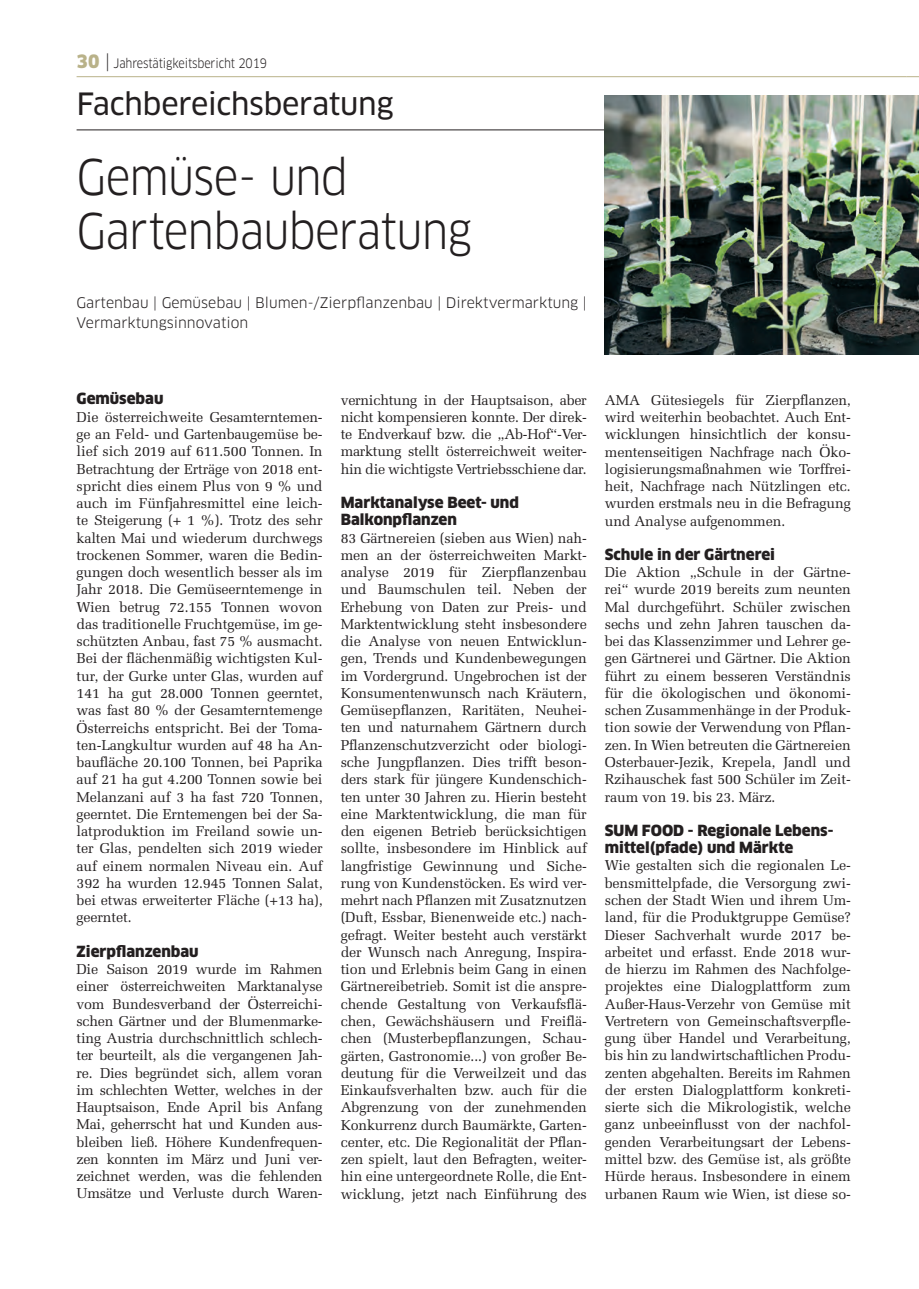
<style>
.page{position:relative;width:919px;height:1289px;background:#fff}
.page>*{position:absolute;margin:0;border:0;box-sizing:border-box;transform-origin:0 0}
.t1{font:48px/54px "Clan OT";letter-spacing:-.025em;color:#231f20;scale:.9 1}
.t2{font:30px "Clan OT News";letter-spacing:-.015em;color:#231f20}
.t3{font:900 15px/17.2px "Clan OT";color:#231f20}
.t4{font:14.25px/17.2px "Melior LT Std";letter-spacing:-.01em;color:#231f20;text-align:justify}
.t5{font:14.25px/19.5px "Clan OT";color:#231f20}
.t6{font:12.75px "Clan OT";letter-spacing:-.01em;color:#231f20;scale:.87 1}
.s1{font-weight:900;font-size:18px;color:#b9b289}
.s2{font-size:18px}
</style>
<div class="page">
<hr style="left:77px;top:130px;width:829px;height:1px;background:#231f20">
<svg style="left:906px;top:76px;width:12px;height:1px"></svg>
<hr style="left:77px;top:76px;width:829px;height:1px;background:#b9b289">
<img style="left:604px;top:95px;width:314px;height:259px">
<p class="t6" style="left:77px;top:55px;width:220px"><span class="s1">30</span> <span class="s2">|</span> Jahrestätigkeitsbericht 2019</p>
<h2 class="t2" style="left:77px;top:86px;width:318px">Fachbereichsberatung</h2>
<h1 class="t1" style="left:77px;top:151px;width:440px">Gemüse- und<br>Gartenbauberatung</h1>
<p class="t5" style="left:77px;top:293px;width:511px">Gartenbau | Gemüsebau | Blumen-/Zierpflanzenbau | Direktvermarktung |<br>Vermarktungsinnovation</p>
<p class="t3" style="left:77px;top:390px;width:88px">Gemüsebau</p>
<p class="t4" style="left:77px;top:408px;width:247px">Die österreichweite Gesamterntemen&shy;ge an Feld- und Gartenbaugemüse be&shy;lief sich 2019 auf 611.500 Tonnen. In Betrachtung der Erträge von 2018 ent&shy;spricht dies einem Plus von 9 % und auch im Fünfjahresmittel eine leich&shy;te Steigerung (+ 1 %). Trotz des sehr kalten Mai und wiederum durchwegs trockenen Sommer, waren die Bedin&shy;gungen doch wesentlich besser als im Jahr 2018. Die Gemüseerntemenge in Wien betrug 72.155 Tonnen wovon das traditionelle Fruchtgemüse, im ge&shy;schützten Anbau, fast 75 % ausmacht.<br>Bei der flächenmäßig wichtigsten Kul&shy;tur, der Gurke unter Glas, wurden auf 141 ha gut 28.000 Tonnen geerntet, was fast 80 % der Gesamterntemenge Österreichs entspricht. Bei der Toma&shy;ten-Langkultur wurden auf 48 ha An&shy;baufläche 20.100 Tonnen, bei Paprika auf 21 ha gut 4.200 Tonnen sowie bei Melanzani auf 3 ha fast 720 Tonnen, geerntet. Die Erntemengen bei der Sa&shy;latproduktion im Freiland sowie un&shy;ter Glas, pendelten sich 2019 wieder auf einem normalen Niveau ein. Auf 392 ha wurden 12.945 Tonnen Salat, bei etwas erweiterter Fläche (+13 ha), geerntet.</p>
<p class="t3" style="left:77px;top:942px;width:124px">Zierpflanzenbau</p>
<p class="t4" style="left:77px;top:960px;width:247px">Die Saison 2019 wurde im Rahmen einer österreichweiten Marktanalyse vom Bundesverband der Österreichi&shy;schen Gärtner und der Blumenmarke&shy;ting Austria durchschnittlich schlech&shy;ter beurteilt, als die vergangenen Jah&shy;re. Dies begründet sich, allem voran im schlechten Wetter, welches in der Hauptsaison, Ende April bis Anfang Mai, geherrscht hat und Kunden aus&shy;bleiben ließ. Höhere Kundenfrequen&shy;zen konnten im März und Juni ver&shy;zeichnet werden, was die fehlenden Umsätze und Verluste durch Waren-</p>
<p class="t4" style="left:340px;top:391px;width:247px">vernichtung in der Hauptsaison, aber nicht kompensieren konnte. Der direk&shy;te Endverkauf bzw. die „Ab-Hof“-Ver&shy;marktung stellt österreichweit weiter&shy;hin die wichtigste Vertriebsschiene dar.</p>
<p class="t3" style="left:340px;top:494px;width:180px">Marktanalyse Beet- und<br>Balkonpflanzen</p>
<p class="t4" style="left:340px;top:529px;width:247px">83 Gärtnereien (sieben aus Wien) nah&shy;men an der österreichweiten Markt&shy;analyse 2019 für Zierpflanzenbau und Baumschulen teil. Neben der Erhebung von Daten zur Preis- und Marktentwicklung steht insbesondere die Analyse von neuen Entwicklun&shy;gen, Trends und Kundenbewegungen im Vordergrund. Ungebrochen ist der Konsumentenwunsch nach Kräutern, Gemüsepflanzen, Raritäten, Neuhei&shy;ten und naturnahem Gärtnern durch Pflanzenschutzverzicht oder biologi&shy;sche Jungpflanzen. Dies trifft beson&shy;ders stark für jüngere Kundenschich&shy;ten unter 30 Jahren zu. Hierin besteht eine Marktentwicklung, die man für den eigenen Betrieb berücksichtigen sollte, insbesondere im Hinblick auf langfristige Gewinnung und Siche&shy;rung von Kundenstöcken. Es wird ver&shy;mehrt nach Pflanzen mit Zusatznutzen (Duft, Essbar, Bienenweide etc.) nach&shy;gefragt. Weiter besteht auch verstärkt der Wunsch nach Anregung, Inspira&shy;tion und Erlebnis beim Gang in einen Gärtnereibetrieb. Somit ist die anspre&shy;chende Gestaltung von Verkaufsflä&shy;chen, Gewächshäusern und Freiflä&shy;chen (Musterbepflanzungen, Schau&shy;gärten, Gastronomie...) von großer Be&shy;deutung für die Verweilzeit und das Einkaufsverhalten bzw. auch für die Abgrenzung von der zunehmenden Konkurrenz durch Baumärkte, Garten&shy;center, etc. Die Regionalität der Pflan&shy;zen spielt, laut den Befragten, weiter&shy;hin eine untergeordnete Rolle, die Ent&shy;wicklung, jetzt nach Einführung des</p>
<p class="t4" style="left:604px;top:391px;width:247px">AMA Gütesiegels für Zierpflanzen, wird weiterhin beobachtet. Auch Ent&shy;wicklungen hinsichtlich der konsu&shy;mentenseitigen Nachfrage nach Öko&shy;logisierungsmaßnahmen wie Torffrei&shy;heit, Nachfrage nach Nützlingen etc. wurden erstmals neu in die Befragung und Analyse aufgenommen.</p>
<p class="t3" style="left:604px;top:545px;width:172px">Schule in der Gärtnerei</p>
<p class="t4" style="left:604px;top:563px;width:247px">Die Aktion „Schule in der Gärtne&shy;rei“ wurde 2019 bereits zum neunten Mal durchgeführt. Schüler zwischen sechs und zehn Jahren tauschen da&shy;bei das Klassenzimmer und Lehrer ge&shy;gen Gärtnerei und Gärtner. Die Aktion führt zu einem besseren Verständnis für die ökologischen und ökonomi&shy;schen Zusammenhänge in der Produk&shy;tion sowie der Verwendung von Pflan&shy;zen. In Wien betreuten die Gärtnereien Osterbauer-Jezik, Krepela, Jandl und Rzihauschek fast 500 Schüler im Zeit&shy;raum von 19. bis 23. März.</p>
<p class="t3" style="left:604px;top:821px;width:230px">SUM FOOD - Regionale Lebens&shy;mittel(pfade) und Märkte</p>
<p class="t4" style="left:604px;top:857px;width:247px">Wie gestalten sich die regionalen Le&shy;bensmittelpfade, die Versorgung zwi&shy;schen der Stadt Wien und ihrem Um&shy;land, für die Produktgruppe Gemüse?<br>Dieser Sachverhalt wurde 2017 be&shy;arbeitet und erfasst. Ende 2018 wur&shy;de hierzu im Rahmen des Nachfolge&shy;projektes eine Dialogplattform zum Außer-Haus-Verzehr von Gemüse mit Vertretern von Gemeinschaftsverpfle&shy;gung über Handel und Verarbeitung, bis hin zu landwirtschaftlichen Produ&shy;zenten abgehalten. Bereits im Rahmen der ersten Dialogplattform konkreti&shy;sierte sich die Mikrologistik, welche ganz unbeeinflusst von der nachfol&shy;genden Verarbeitungsart der Lebens&shy;mittel bzw. des Gemüse ist, als größte Hürde heraus. Insbesondere in einem urbanen Raum wie Wien, ist diese so-</p>
</div>
